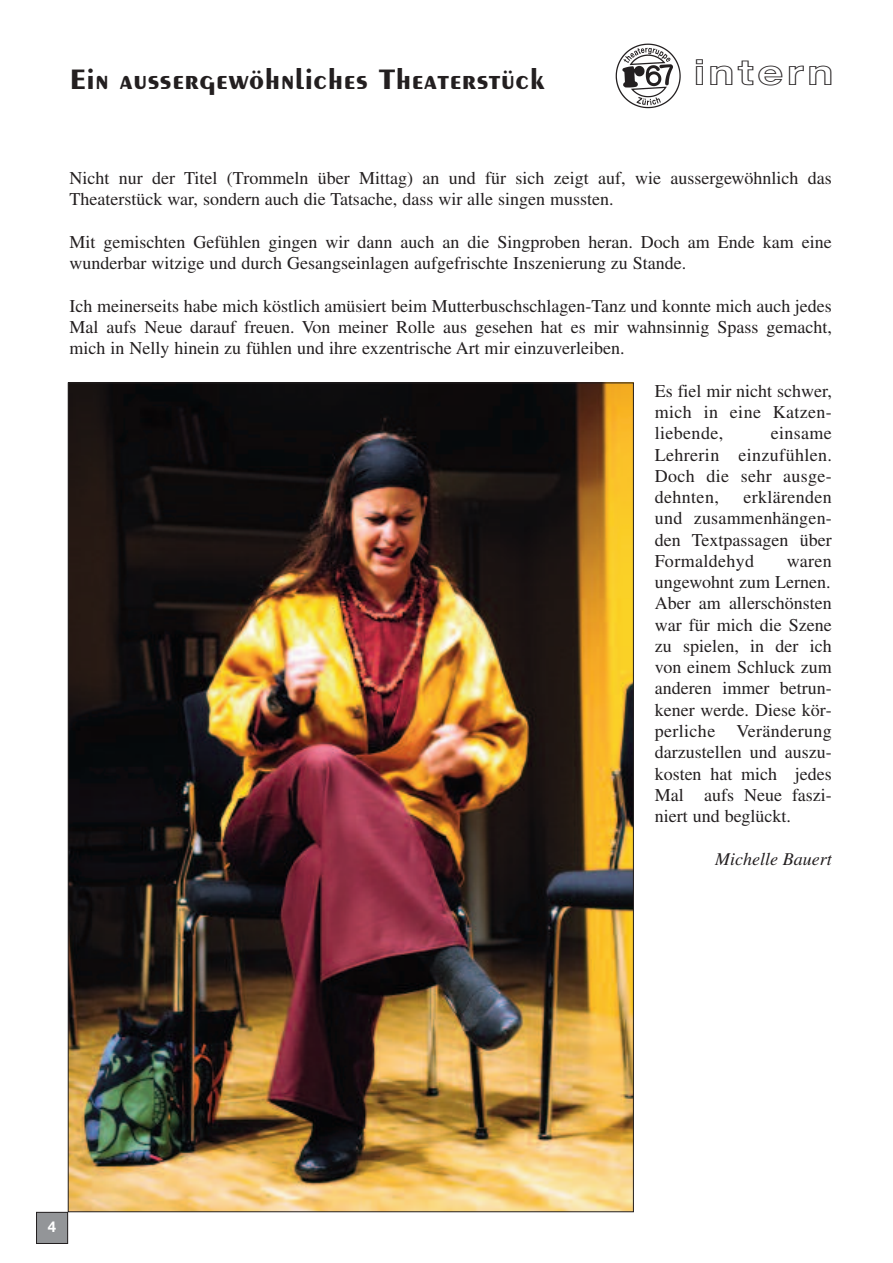
<style>
.page{position:relative;width:893px;height:1263px;background:#fff}
.page>*{position:absolute;margin:0;border:0;box-sizing:border-box;transform-origin:0 0}
.t1{font:36px "Helvetica Neue LT Bold Outline";letter-spacing:.065em;color:#231f20;scale:1.25 1}
.t2{font:700 30px "Peignot LT";letter-spacing:.01em;color:#231f20}
.t3{font:18px/21.3px "Times LT";color:#231f20;text-align:justify}
.t4{font:italic 18px "Times LT";color:#231f20}
.t5{font:700 15px "Helvetica Neue LT";color:#fff}
</style>
<div class="page">
<div style="left:37px;top:1212px;width:31px;height:31px;background:#939598"></div>
<div style="left:36px;top:1212px;width:32px;height:32px;border:1px solid #231f20"></div>
<img style="left:615px;top:43px;width:66px;height:66px">
<img style="left:70px;top:385px;width:562px;height:825px">
<h2 class="t2" style="left:70px;top:68px;width:477px">Ein aussergewöhnliches Theaterstück</h2>
<h1 class="t1" style="left:694px;top:59px;width:114px">intern</h1>
<p class="t3" style="left:70px;top:167px;width:764px">Nicht nur der Titel (Trommeln über Mittag) an und für sich zeigt auf, wie aussergewöhnlich das<br>Theaterstück war, sondern auch die Tatsache, dass wir alle singen mussten.</p>
<p class="t3" style="left:70px;top:231px;width:764px">Mit gemischten Gefühlen gingen wir dann auch an die Singproben heran. Doch am Ende kam eine wunderbar witzige und durch Gesangseinlagen aufgefrischte Inszenierung zu Stande.</p>
<p class="t3" style="left:70px;top:295px;width:764px">Ich meinerseits habe mich köstlich amüsiert beim Mutterbuschschlagen-Tanz und konnte mich auch jedes Mal aufs Neue darauf freuen. Von meiner Rolle aus gesehen hat es mir wahnsinnig Spass gemacht, mich in Nelly hinein zu fühlen und ihre exzentrische Art mir einzuverleiben.</p>
<p class="t3" style="left:655px;top:380px;width:179px">Es fiel mir nicht schwer, mich in eine Katzen&shy;liebende,</p>
<p class="t3" style="left:655px;top:422px;width:179px;text-indent:116px">einsame Lehrerin einzufühlen.<br>Doch die sehr ausge&shy;dehnten,</p>
<p class="t3" style="left:655px;top:486px;width:179px;text-indent:89px">erklärenden und zusammenhängen&shy;den Textpassagen über Formaldehyd</p>
<p class="t3" style="left:655px;top:550px;width:179px;text-indent:132px">waren ungewohnt zum Lernen.<br>Aber am allerschönsten war für mich die Szene zu spielen, in der ich von einem Schluck zum anderen immer betrun&shy;kener werde. Diese kör&shy;perliche Veränderung darzustellen und auszu&shy;kosten hat mich jedes Mal aufs Neue faszi&shy;niert und beglückt.</p>
<p class="t4" style="left:715px;top:848px;width:118px">Michelle Bauert</p>
<p class="t5" style="left:48px;top:1221px;width:10px">4</p>
</div>
